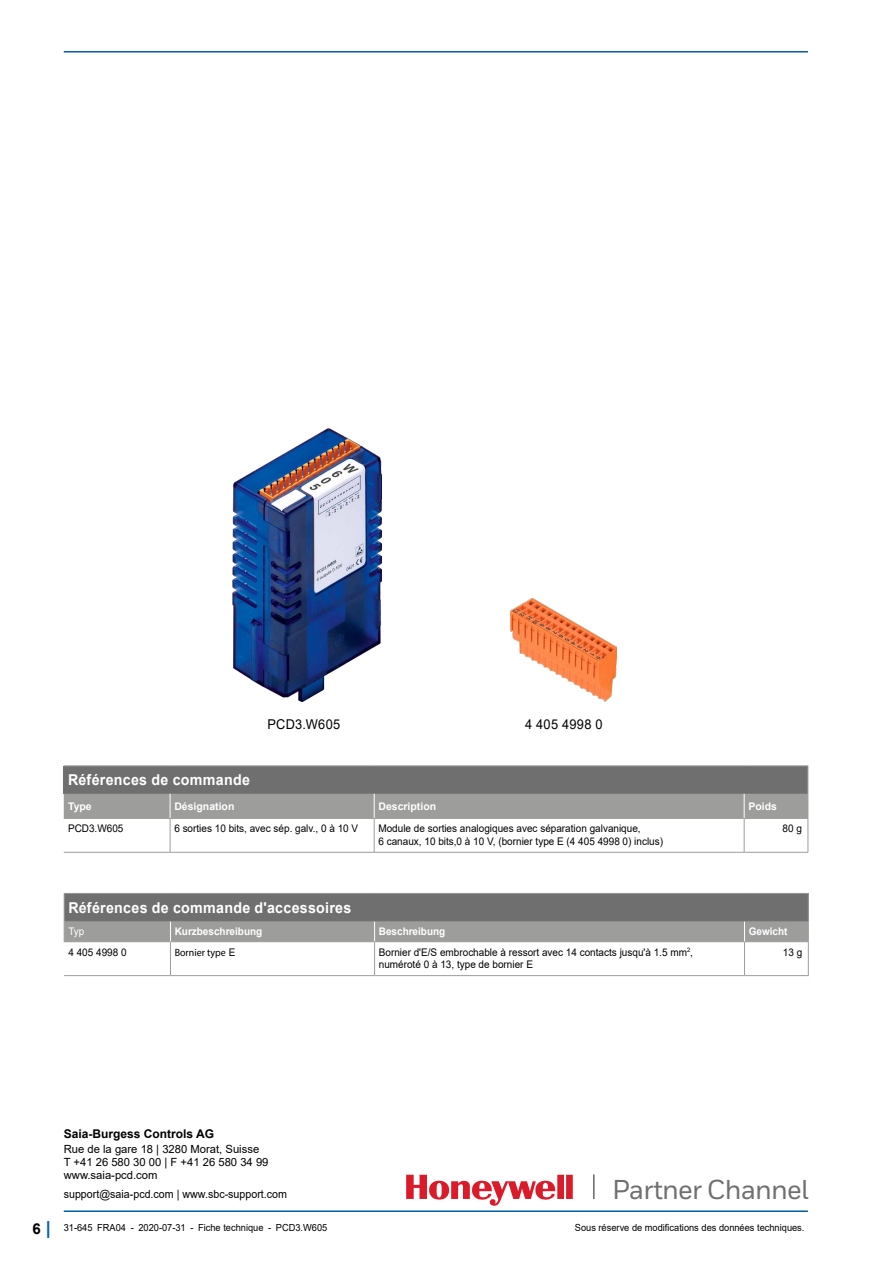
<style>
.page{position:relative;width:893px;height:1263px;background:#fff}
.page>*{position:absolute;margin:0;border:0;box-sizing:border-box;transform-origin:0 0}
.t1{font:500 27.3px "Honeywell Sans";letter-spacing:-.03em;color:#706f6f}
.Tables__Order_11_12p{font:700 15px "Arial";letter-spacing:.02em;color:#fff;scale:.95 1}
.t2{font:700 15px "Arial";color:#000}
.Text__left_justified{font:13.5px "Arial";letter-spacing:.025em;color:#000;scale:.95 1}
.t3{font:700 12px "Arial";color:#000}
.t4{font:11.25px/12.8px "Arial";color:#000}
.t5{font:11.25px "Arial";color:#000;scale:.95 1}
.Tables__Data-Row__7{font:10.5px/12.6px "Arial";color:#000;scale:.95 1}
.Tables__Order_Column{font:700 10.5px "Arial";color:#fff;scale:.95 1}
.Tables__Data_Column{font:700 10.5px "Arial";color:#fff}
.Tables__Data-Row__7-2{font:10.5px "Myriad Pro";color:#000;scale:.95 1}
.Tables__Data-Row__7-3{font:10.5px "Arial";color:#fff;scale:.95 1}
.t6{font:9.75px "Arial";color:#000;scale:.95 1}
.s1{font-family:"Arial"}
.s2{font-size:18px;color:#005da9}
</style>
<div class="page">
<hr style="left:64px;top:1210px;width:744px;height:2px;background:#005da9">
<hr style="left:64px;top:51px;width:744px;height:2px;background:#005da9">
<hr style="left:593px;top:1174px;width:2px;height:25px;background:#706f6f">
<svg style="left:406px;top:1175px;width:167px;height:31px"></svg>
<img style="left:232px;top:428px;width:149px;height:274px">
<img style="left:511px;top:598px;width:105px;height:104px">
<hr style="left:170px;top:819px;width:1px;height:33px;background:#9d9d9c">
<hr style="left:374px;top:819px;width:1px;height:33px;background:#9d9d9c">
<hr style="left:744px;top:819px;width:1px;height:33px;background:#9d9d9c">
<hr style="left:807px;top:819px;width:1px;height:33px;background:#9d9d9c">
<hr style="left:64px;top:852px;width:106px;height:1px;background:#9d9d9c">
<hr style="left:170px;top:852px;width:204px;height:1px;background:#9d9d9c">
<hr style="left:374px;top:852px;width:370px;height:1px;background:#9d9d9c">
<hr style="left:744px;top:852px;width:64px;height:1px;background:#9d9d9c">
<hr style="left:64px;top:765px;width:106px;height:1px;background:#9d9d9c">
<hr style="left:170px;top:765px;width:204px;height:1px;background:#9d9d9c">
<hr style="left:374px;top:765px;width:370px;height:1px;background:#9d9d9c">
<hr style="left:744px;top:765px;width:64px;height:1px;background:#9d9d9c">
<hr style="left:64px;top:818px;width:106px;height:1px;background:#9d9d9c">
<hr style="left:170px;top:818px;width:204px;height:1px;background:#9d9d9c">
<hr style="left:374px;top:818px;width:370px;height:1px;background:#9d9d9c">
<hr style="left:744px;top:818px;width:64px;height:1px;background:#9d9d9c">
<svg style="left:64px;top:766px;width:744px;height:52px;background:#858484"></svg>
<hr style="left:170px;top:942px;width:1px;height:33px;background:#9d9d9c">
<hr style="left:374px;top:942px;width:1px;height:33px;background:#9d9d9c">
<hr style="left:744px;top:942px;width:1px;height:33px;background:#9d9d9c">
<hr style="left:808px;top:942px;width:1px;height:33px;background:#9d9d9c">
<hr style="left:64px;top:975px;width:106px;height:1px;background:#9d9d9c">
<hr style="left:170px;top:975px;width:205px;height:1px;background:#9d9d9c">
<hr style="left:375px;top:975px;width:369px;height:1px;background:#9d9d9c">
<hr style="left:744px;top:975px;width:65px;height:1px;background:#9d9d9c">
<hr style="left:64px;top:893px;width:106px;height:1px;background:#9d9d9c">
<hr style="left:170px;top:893px;width:205px;height:1px;background:#9d9d9c">
<hr style="left:375px;top:893px;width:369px;height:1px;background:#9d9d9c">
<hr style="left:744px;top:893px;width:65px;height:1px;background:#9d9d9c">
<svg style="left:64px;top:894px;width:745px;height:48px;background:#838382"></svg>
<p class="Text__left_justified" style="left:267px;top:714px;width:78px">PCD3.W605</p>
<p class="Text__left_justified" style="left:525px;top:714px;width:83px">4 405 4998 0</p>
<p class="Tables__Order_11_12p" style="left:68px;top:769px;width:193px">Références de commande</p>
<p class="Tables__Data_Column" style="left:68px;top:799px;width:25px">Type</p>
<p class="Tables__Data_Column" style="left:174px;top:799px;width:62px">Désignation</p>
<p class="Tables__Data_Column" style="left:378px;top:799px;width:59px">Description</p>
<p class="Tables__Data_Column" style="left:748px;top:799px;width:30px">Poids</p>
<p class="Tables__Data-Row__7" style="left:68px;top:822px;width:60px">PCD3.W605</p>
<p class="Tables__Data-Row__7" style="left:174px;top:822px;width:195px">6 sorties 10 bits, avec sép. galv., 0 à 10 V</p>
<p class="Tables__Data-Row__7" style="left:378px;top:822px;width:301px">Module de sorties analogiques avec séparation galvanique,<br>6 canaux, 10 bits,0 à 10 V, (bornier type E (4 405 4998 0) inclus)</p>
<p class="Tables__Data-Row__7" style="left:782px;top:822px;width:22px">80 g</p>
<p class="Tables__Order_11_12p" style="left:68px;top:897px;width:299px">Références de commande d'accessoires</p>
<p class="Tables__Data-Row__7-3" style="left:68px;top:924px;width:18px">Typ</p>
<p class="Tables__Order_Column" style="left:175px;top:924px;width:94px">Kurzbeschreibung</p>
<p class="Tables__Order_Column" style="left:379px;top:924px;width:72px">Beschreibung</p>
<p class="Tables__Order_Column" style="left:749px;top:924px;width:42px">Gewicht</p>
<p class="Tables__Data-Row__7" style="left:68px;top:946px;width:63px">4 405 4998 0</p>
<p class="Tables__Data-Row__7-2" style="left:175px;top:946px;width:65px">Bornier type <span class="s1">E</span></p>
<p class="Tables__Data-Row__7" style="left:379px;top:946px;width:332px">Bornier d'E/S embrochable à ressort avec 14 contacts jusqu'à 1.5 mm<sup>2</sup>, numéroté 0 à 13, type de bornier E</p>
<p class="Tables__Data-Row__7" style="left:783px;top:946px;width:22px">13 g</p>
<h2 class="t2" style="left:33px;top:1218px;width:20px">6 <span class="s2">|</span></h2>
<p class="t3" style="left:64px;top:1126px;width:152px">Saia-Burgess Controls AG</p>
<p class="t4" style="left:64px;top:1143px;width:206px">Rue de la gare 18 | 3280 Morat, Suisse<br>T +41 26 580 30 00 | F +41 26 580 34 99 www.saia-pcd.com</p>
<p class="t5" style="left:64px;top:1186px;width:237px">support@saia-pcd.com | www.sbc-support.com</p>
<p class="t6" style="left:64px;top:1221px;width:279px">31-645 FRA04 - 2020-07-31 - Fiche technique - PCD3.W605</p>
<p class="t6" style="left:575px;top:1221px;width:243px">Sous réserve de modifications des données techniques.</p>
<h1 class="t1" style="left:612px;top:1173px;width:198px">Partner Channel</h1>
</div>
